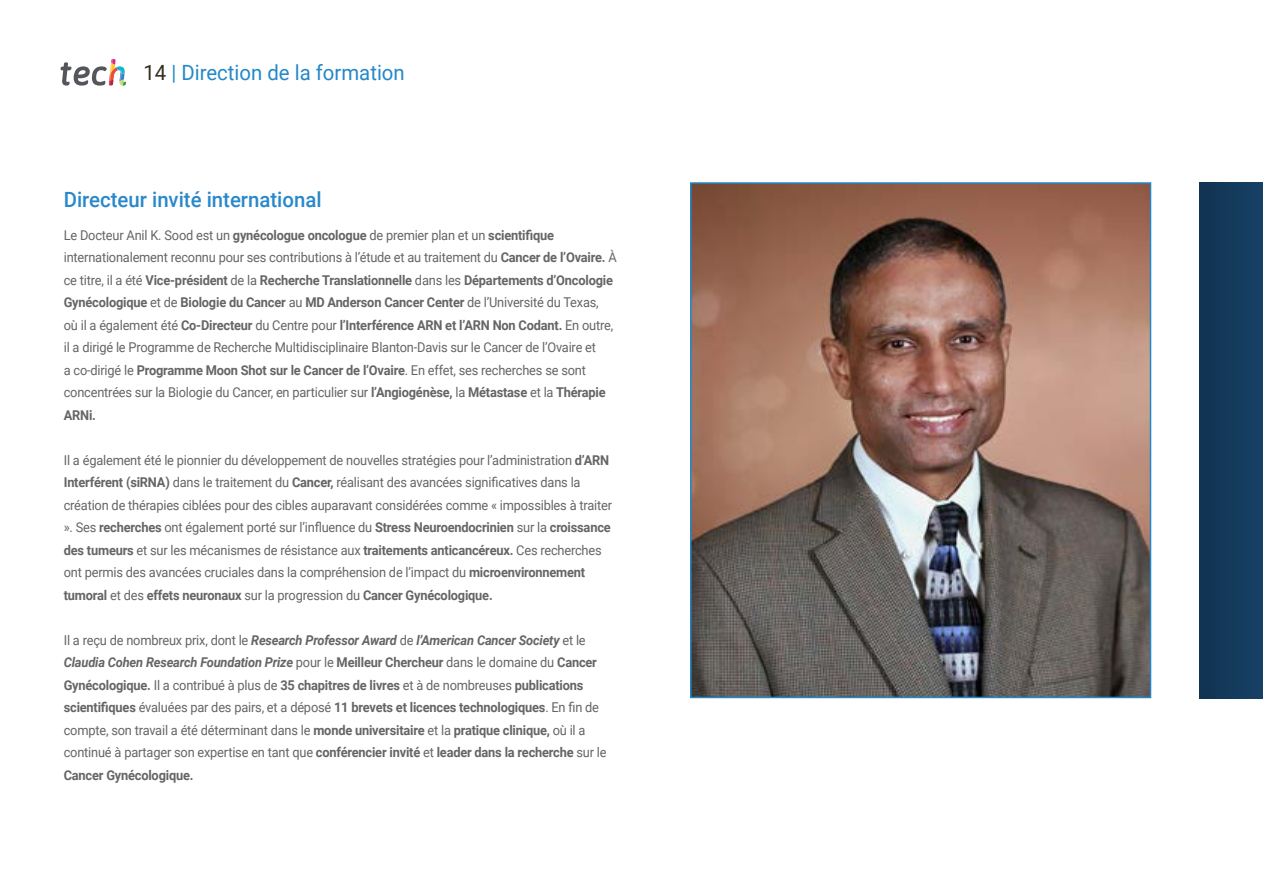
<style>
.page{position:relative;width:1263px;height:893px;background:#fff}
.page>*{position:absolute;margin:0;border:0;box-sizing:border-box;transform-origin:0 0}
.t1{font:500 21px "Roboto";color:#2988c9}
.t2{font:21px "Roboto";color:#2488c9}
.t3{font:13.5px/22.5px "Roboto";letter-spacing:-.015em;color:#656565;scale:.95 1}
.s1{color:#312e20}
.s2{font-weight:700}
.s3{font-weight:700;font-style:italic}
</style>
<div class="page">
<div style="left:1199px;top:182px;width:64px;height:516px;background:#14395b"></div>
<img style="left:693px;top:185px;width:455px;height:510px">
<div style="left:690px;top:182px;width:461px;height:516px;border:2px solid #2287c9"></div>
<svg style="left:61px;top:59px;width:65px;height:27px"></svg>
<h1 class="t2" style="left:144px;top:57px;width:263px"><span class="s1">14</span> | Direction de la formation</h1>
<h1 class="t1" style="left:64px;top:184px;width:259px">Directeur invité international</h1>
<p class="t3" style="left:64px;top:223px;width:584px">Le Docteur Anil K. Sood est un <span class="s2">gynécologue oncologue</span> de premier plan et un <span class="s2">scientifique </span>internationalement reconnu pour ses contributions à l’étude et au traitement du <span class="s2">Cancer de l’Ovaire.</span> À ce titre, il a été <span class="s2">Vice-président</span> de la <span class="s2">Recherche Translationnelle</span> dans les <span class="s2">Départements d’Oncologie Gynécologique</span> et de <span class="s2">Biologie du Cancer</span> au <span class="s2">MD Anderson Cancer Center</span> de l’Université du Texas,<br>où il a également été <span class="s2">Co-Directeur</span> du Centre pour <span class="s2">l’Interférence ARN et l’ARN Non Codant.</span> En outre, il a dirigé le Programme de Recherche Multidisciplinaire Blanton-Davis sur le Cancer de l’Ovaire et<br>a co-dirigé le <span class="s2">Programme Moon Shot sur le Cancer de l’Ovaire</span>. En effet, ses recherches se sont concentrées sur la Biologie du Cancer, en particulier sur <span class="s2">l’Angiogénèse,</span> la <span class="s2">Métastase</span> et la <span class="s2">Thérapie ARNi.</span></p>
<p class="t3" style="left:64px;top:448px;width:579px">Il a également été le pionnier du développement de nouvelles stratégies pour l’administration <span class="s2">d’ARN Interférent (siRNA)</span> dans le traitement du <span class="s2">Cancer,</span> réalisant des avancées significatives dans la création de thérapies ciblées pour des cibles auparavant considérées comme « impossibles à traiter ». Ses <span class="s2">recherches</span> ont également porté sur l’influence du <span class="s2">Stress Neuroendocrinien</span> sur la <span class="s2">croissance des tumeurs</span> et sur les mécanismes de résistance aux <span class="s2">traitements anticancéreux.</span> Ces recherches ont permis des avancées cruciales dans la compréhension de l’impact du <span class="s2">microenvironnement tumoral</span> et des <span class="s2">effets neuronaux</span> sur la progression du <span class="s2">Cancer Gynécologique.</span></p>
<p class="t3" style="left:64px;top:628px;width:573px">Il a reçu de nombreux prix, dont le <span class="s3">Research Professor Award</span> de <span class="s3">l’American Cancer Society</span> et le <span class="s3">Claudia Cohen Research Foundation Prize</span> pour le <span class="s2">Meilleur Chercheur</span> dans le domaine du <span class="s2">Cancer Gynécologique.</span> Il a contribué à plus de <span class="s2">35 chapitres de livres</span> et à de nombreuses <span class="s2">publications scientifiques</span> évaluées par des pairs, et a déposé <span class="s2">11 brevets et licences technologiques</span>. En fin de compte, son travail a été déterminant dans le <span class="s2">monde universitaire</span> et la <span class="s2">pratique clinique,</span> où il a continué à partager son expertise en tant que <span class="s2">conférencier invité</span> et <span class="s2">leader dans la recherche</span> sur le <span class="s2">Cancer Gynécologique.</span></p>
</div>
